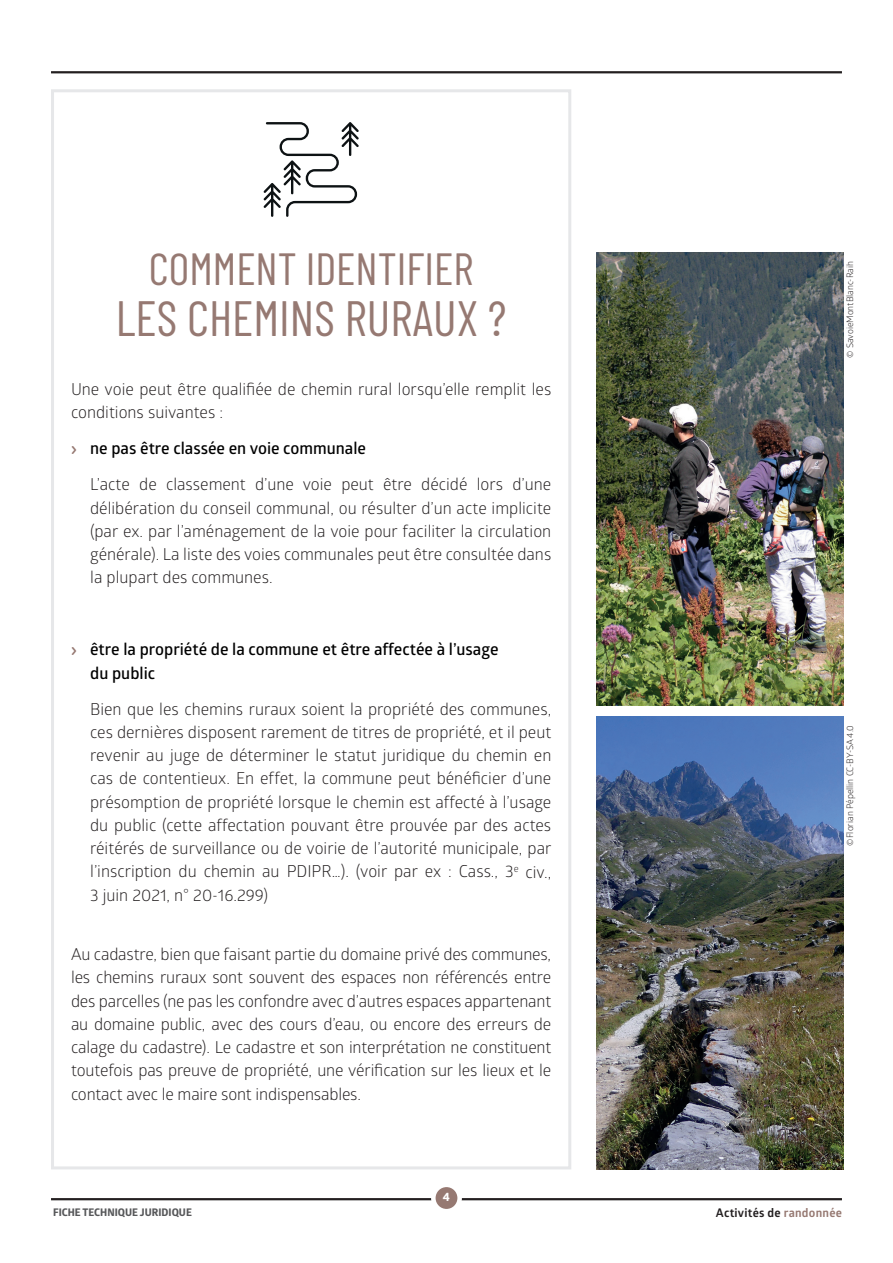
<style>
.page{position:relative;width:893px;height:1263px;background:#fff}
.page>*{position:absolute;margin:0;border:0;box-sizing:border-box;transform-origin:0 0}
.t1{font:49.5px "Barlow Condensed";color:#967972}
.t2{font:45px "Barlow Condensed";color:#967972}
.t3{font:16.5px/23.2px "Glober";color:#231f20;text-align:justify}
.t4{font:600 16.5px/23.2px "Glober";color:#000}
.t5{font:700 12px "Glober";letter-spacing:.02em;color:#231f20}
.t6{font:700 12px "Globerx";color:#fff}
.t7{font:700 10.5px "Globerx";color:#57585a}
.t8{font:9px "Glober";color:#231f20}
.s1{font-family:"Gravur";font-weight:700;font-stretch:condensed;color:#967972}
.s2{font-weight:600;color:#000}
.s3{color:#967972}
</style>
<div class="page">
<hr style="left:51px;top:71px;width:791px;height:2px;background:#231f20">
<hr style="left:51px;top:1198px;width:791px;height:2px;background:#231f20">
<svg style="left:433px;top:1185px;width:27px;height:26px"></svg>
<div style="left:431px;top:1182px;width:31px;height:31px;border:4px solid #fff;border-radius:50%"></div>
<svg style="left:264px;top:122px;width:95px;height:95px"></svg>
<div style="left:51px;top:89px;width:520px;height:1080px;border:3px solid #e6e7e9"></div>
<img style="left:597px;top:252px;width:246px;height:454px">
<img style="left:597px;top:716px;width:246px;height:453px">
<h2 class="t2" style="left:149px;top:237px;width:326px">COMMENT IDENTIFIER</h2>
<h1 class="t1" style="left:116px;top:283px;width:392px">LES CHEMINS RURAUX ?</h1>
<p class="t3" style="left:71px;top:377px;width:482px">Une voie peut être qualifiée de chemin rural lorsqu’elle remplit les conditions suivantes :</p>
<p class="t3" style="left:90px;top:430px;width:463px;line-height:36px;text-indent:-19px"><span class="s1">&gt;</span> <span class="s2">ne pas être classée en voie communale<br></span>L’acte de classement d’une voie peut être décidé lors d’une</p>
<p class="t3" style="left:90px;top:495px;width:463px">délibération du conseil communal, ou résulter d’un acte implicite (par ex. par l’aménagement de la voie pour faciliter la circulation générale). La liste des voies communales peut être consultée dans la plupart des communes.</p>
<p class="t4" style="left:90px;top:637px;width:410px;text-indent:-19px"><span class="s1">&gt;</span> être la propriété de la commune et être affectée à l’usage du public</p>
<p class="t3" style="left:90px;top:696px;width:463px">Bien que les chemins ruraux soient la propriété des communes, ces dernières disposent rarement de titres de propriété, et il peut revenir au juge de déterminer le statut juridique du chemin en cas de contentieux. En effet, la commune peut bénéficier d’une présomption de propriété lorsque le chemin est affecté à l’usage du public (cette affectation pouvant être prouvée par des actes réitérés de surveillance ou de voirie de l’autorité municipale, par l’inscription du chemin au PDIPR…). (voir par ex : Cass., 3<sup>e</sup> civ., 3 juin 2021, n° 20-16.299)</p>
<p class="t3" style="left:71px;top:942px;width:482px">Au cadastre, bien que faisant partie du domaine privé des communes, les chemins ruraux sont souvent des espaces non référencés entre des parcelles (ne pas les confondre avec d’autres espaces appartenant au domaine public, avec des cours d’eau, ou encore des erreurs de calage du cadastre). Le cadastre et son interprétation ne constituent toutefois pas preuve de propriété, une vérification sur les lieux et le contact avec le maire sont indispensables.</p>
<p class="t6" style="left:443px;top:1188px;width:9px">4</p>
<p class="t8" style="left:844px;top:358px;width:98px;rotate:-90deg">© SavoieMontBlanc-Raih</p>
<p class="t8" style="left:844px;top:846px;width:122px;rotate:-90deg">©Florian Pépellin CC-BY-SA 4.0</p>
<p class="t7" style="left:53px;top:1204px;width:140px">FICHE TECHNIQUE JURIDIQUE</p>
<p class="t5" style="left:716px;top:1204px;width:127px">Activités de <span class="s3">randonnée</span></p>
</div>
